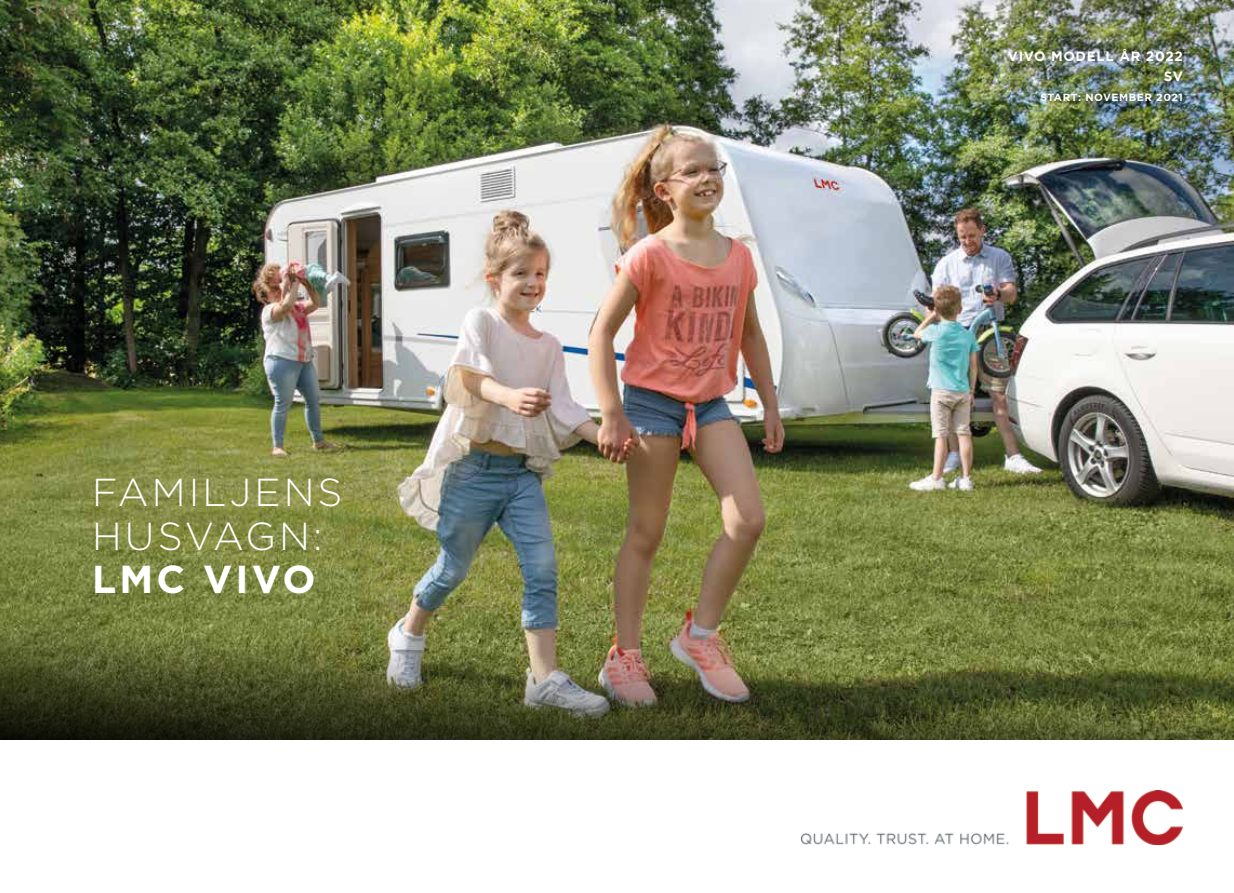
<style>
.page{position:relative;width:1234px;height:893px;background:#fff}
.page>*{position:absolute;margin:0;border:0;box-sizing:border-box;transform-origin:0 0}
.t1{font:300 39px/43.5px "Gotham";letter-spacing:.08em;color:#fff}
.t2{font:700 39px "Gotham";letter-spacing:.08em;color:#fff}
.t3{font:700 13.5px/20.2px "Gotham";letter-spacing:.05em;color:#fff;text-align:right}
.t4{font:700 10.5px "Gotham";letter-spacing:.05em;color:#fff}
</style>
<div class="page">
<img style="left:0;top:0;width:1233px;height:595px">
<svg style="left:0;top:595px;width:1233px;height:145px;background:#606536"></svg>
<img style="left:801px;top:791px;width:381px;height:53px">
<h1 class="t1" style="left:92px;top:469px;width:252px">FAMILJENS<br>HUSVAGN:</h1>
<h1 class="t2" style="left:92px;top:557px;width:225px">LMC VIVO</h1>
<p class="t3" style="left:1007px;top:46px;width:176px">VIVO MODELL ÅR 2022<br>SV</p>
<p class="t4" style="left:1040px;top:92px;width:144px">START: NOVEMBER 2021</p>
</div>
